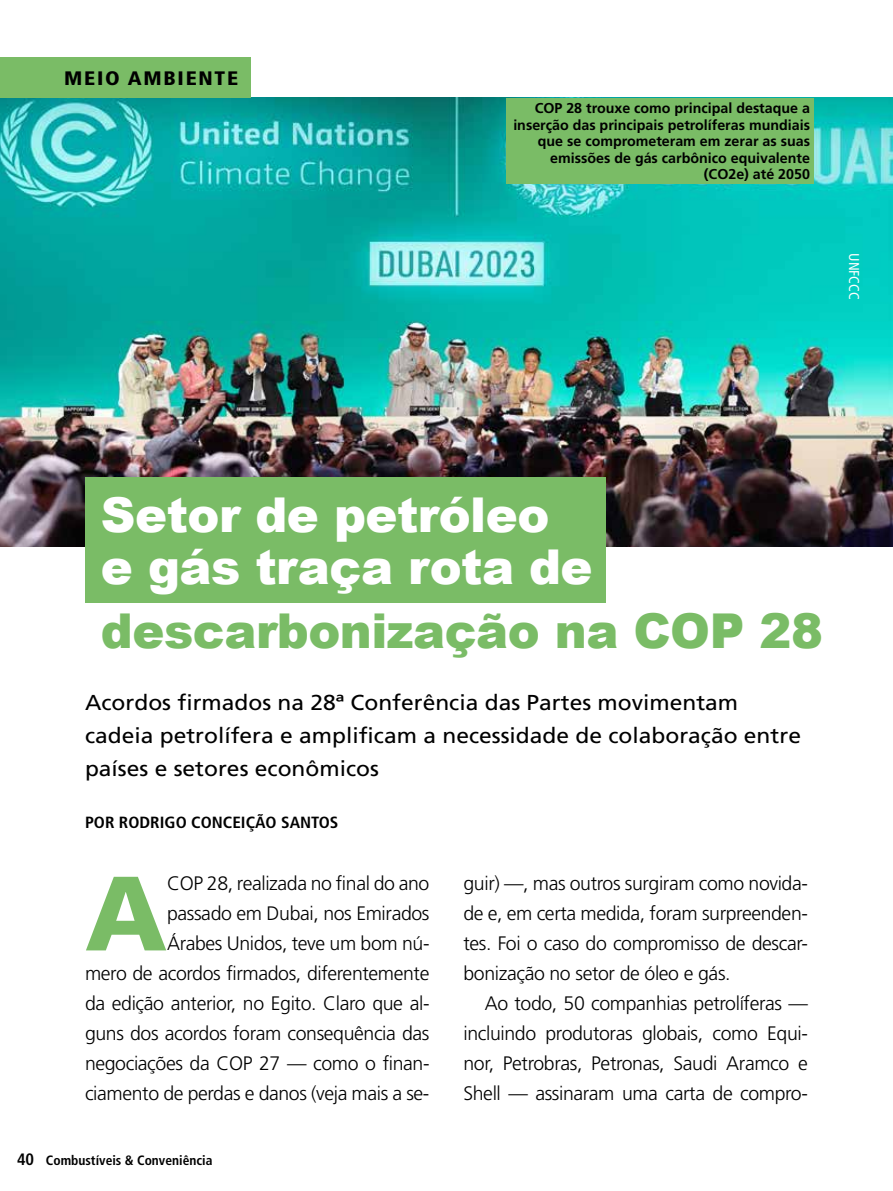
<style>
.page{position:relative;width:893px;height:1191px;background:#fff}
.page>*{position:absolute;margin:0;border:0;box-sizing:border-box;transform-origin:0 0}
.t1{font:900 105.45px "Frutiger";color:#7abc66}
.t2{font:900 48px/52.5px "Arial";letter-spacing:-.01em;color:#fff}
.t3{font:900 48px "Arial";letter-spacing:-.01em;color:#7abc66}
.t4{font:21.6px/33px "Frutiger";color:#000;scale:1.06 1}
.t5{font:300 19.5px/30px "Frutiger";letter-spacing:-.02em;color:#000;text-align:justify}
.t6{font:900 condensed 19.5px "Frutiger";letter-spacing:.08em;color:#000;scale:1.1 1}
.t7{font:700 condensed 16.2px "Frutiger";color:#000;scale:1.06 1}
.t8{font:700 14.25px/16.5px "Frutiger";color:#000;text-align:right}
.t9{font:condensed 14.25px "Frutiger";color:#fff}
.t10{font:700 condensed 13.5px "Frutiger";color:#000}
.s1{font-size:16.5px}
</style>
<div class="page">
<img style="left:0;top:98px;width:893px;height:448px">
<div style="left:85px;top:477px;width:521px;height:125px;background:#7abc66"></div>
<div style="left:506px;top:98px;width:308px;height:86px;background:#7abc66"></div>
<div style="left:0;top:57px;width:251px;height:41px;background:#7abc66"></div>
<p class="t6" style="left:64px;top:67px;width:160px">MEIO AMBIENTE</p>
<p class="t8" style="left:513px;top:100px;width:298px">COP 28 trouxe como principal destaque a inserção das principais petrolíferas mundiais que se comprometeram em zerar as suas emissões de gás carbônico equivalente (CO2e) até 2050</p>
<p class="t9" style="left:862px;top:253px;width:48px;rotate:90deg">UNFCCC</p>
<h2 class="t2" style="left:101px;top:487px;width:493px">Setor de petróleo e gás traça rota de</h2>
<h2 class="t3" style="left:101px;top:596px;width:723px">descarbonização na COP 28</h2>
<p class="t4" style="left:85px;top:686px;width:677px">Acordos firmados na 28ª Conferência das Partes movimentam cadeia petrolífera e amplificam a necessidade de colaboração entre países e setores econômicos</p>
<p class="t7" style="left:85px;top:813px;width:240px">POR RODRIGO CONCEIÇÃO SANTOS</p>
<p class="t5" style="left:85px;top:869px;width:346px;text-align:right">COP 28, realizada no final do ano<br>passado em Dubai, nos Emirados<br>Árabes Unidos, teve um bom nú-<br>mero de acordos firmados, diferentemente da edição anterior, no Egito. Claro que al&shy;guns dos acordos foram consequência das negociações da COP 27 — como o finan&shy;ciamento de perdas e danos (veja mais a se-</p>
<p class="t5" style="left:463px;top:869px;width:346px">guir) —, mas outros surgiram como novida&shy;de e, em certa medida, foram surpreenden&shy;tes. Foi o caso do compromisso de descar&shy;bonização no setor de óleo e gás.</p>
<h1 class="t1" style="left:85px;top:849px;width:84px">A</h1>
<p class="t5" style="left:463px;top:989px;width:346px;text-indent:21px">Ao todo, 50 companhias petrolíferas — incluindo produtoras globais, como Equi&shy;nor, Petrobras, Petronas, Saudi Aramco e Shell — assinaram uma carta de compro-</p>
<p class="t10" style="left:17px;top:1152px;width:197px"><span class="s1">40</span> Combustíveis &amp; Conveniência</p>
</div>
